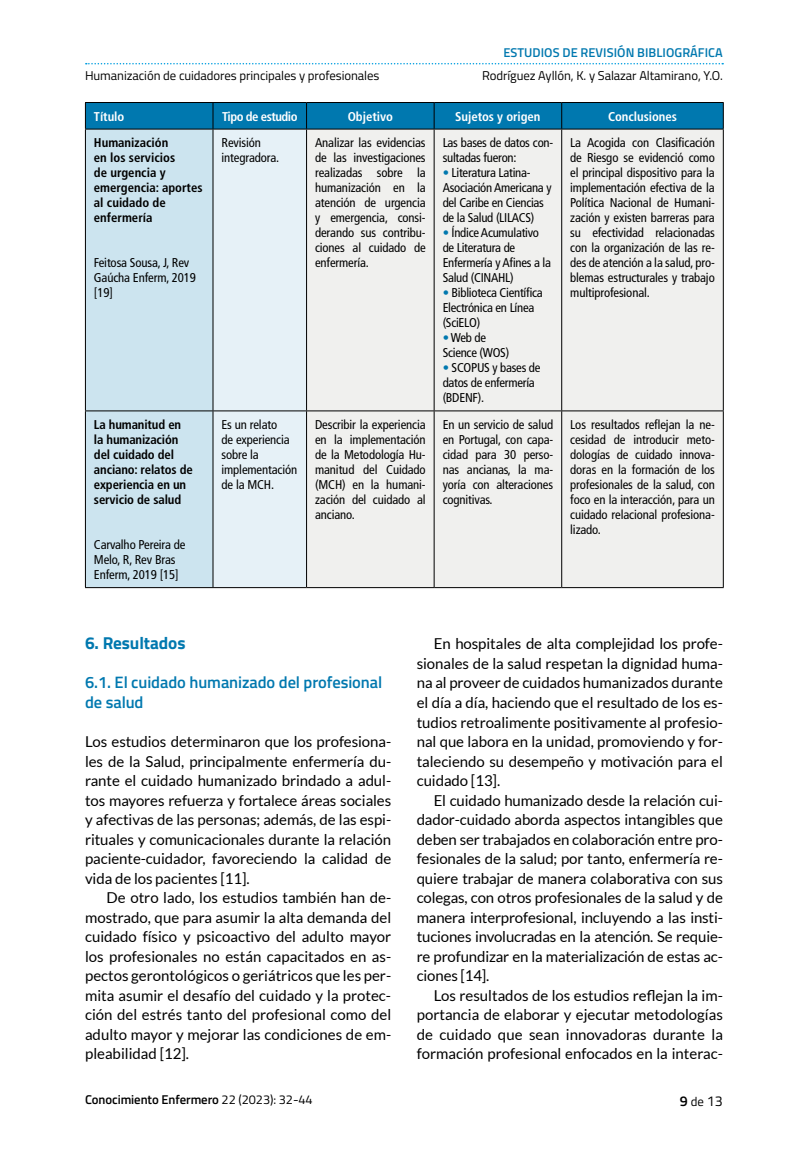
<style>
.page{position:relative;width:808px;height:1149px;background:#fff}
.page>*{position:absolute;margin:0;border:0;box-sizing:border-box;transform-origin:0 0}
.t1{font:700 17.25px "Titillium Web";letter-spacing:-.005em;color:#0078af}
.t2{font:600 16.5px/19.5px "Titillium Web";letter-spacing:-.005em;color:#0078af}
.t3{font:15px/19.5px "Lato";letter-spacing:-.005em;color:#000;text-align:justify}
.t4{font:condensed 12.75px/15px "Frutiger LT Std";letter-spacing:-.01em;color:#000}
.t5{font:700 condensed 12.75px/15px "Frutiger LT Std";letter-spacing:-.01em;color:#000}
.t6{font:12.75px "Titillium Web";letter-spacing:-.005em;color:#000}
.t7{font:700 condensed 12.75px "Frutiger LT Std";letter-spacing:-.005em;color:#fff}
.t8{font:600 12.75px "Titillium Web";letter-spacing:-.005em;color:#000}
.t9{font:600 12.75px "Titillium Web";letter-spacing:.005em;color:#0078af}
.t10{font:700 condensed 12.75px "Frutiger LT Std";letter-spacing:-.04em;color:#fff}
.s1{color:#0078af}
.s2{font-weight:400}
.s3{font-weight:600;font-size:14.25px}
.s4{font-size:14.25px}
</style>
<div class="page">
<svg style="left:86px;top:63px;width:637px;height:1px"></svg>
<div style="left:86px;top:130px;width:127px;height:457px;background:#cce4ef"></div>
<div style="left:214px;top:130px;width:92px;height:457px;background:#e6f1f7"></div>
<div style="left:307px;top:130px;width:416px;height:457px;background:#f0f0ee"></div>
<svg style="left:85px;top:102px;width:639px;height:27px;background:#0070a4"></svg>
<hr style="left:85px;top:129px;width:128px;height:1px;background:#000">
<hr style="left:213px;top:129px;width:94px;height:1px;background:#000">
<hr style="left:307px;top:129px;width:127px;height:1px;background:#000">
<hr style="left:434px;top:129px;width:128px;height:1px;background:#000">
<hr style="left:562px;top:129px;width:162px;height:1px;background:#000">
<hr style="left:85px;top:129px;width:1px;height:281px;background:#000">
<hr style="left:213px;top:129px;width:1px;height:281px;background:#000">
<hr style="left:306px;top:129px;width:1px;height:281px;background:#000">
<hr style="left:434px;top:129px;width:1px;height:281px;background:#000">
<hr style="left:561px;top:129px;width:1px;height:281px;background:#000">
<hr style="left:723px;top:129px;width:1px;height:281px;background:#000">
<hr style="left:85px;top:410px;width:128px;height:1px;background:#000">
<hr style="left:85px;top:411px;width:1px;height:176px;background:#000">
<hr style="left:213px;top:410px;width:94px;height:1px;background:#000">
<hr style="left:213px;top:411px;width:1px;height:176px;background:#000">
<hr style="left:307px;top:410px;width:127px;height:1px;background:#000">
<hr style="left:306px;top:411px;width:1px;height:176px;background:#000">
<hr style="left:434px;top:410px;width:128px;height:1px;background:#000">
<hr style="left:434px;top:411px;width:1px;height:176px;background:#000">
<hr style="left:562px;top:410px;width:162px;height:1px;background:#000">
<hr style="left:561px;top:411px;width:1px;height:176px;background:#000">
<hr style="left:723px;top:411px;width:1px;height:176px;background:#000">
<hr style="left:85px;top:587px;width:128px;height:1px;background:#000">
<hr style="left:213px;top:587px;width:94px;height:1px;background:#000">
<hr style="left:307px;top:587px;width:127px;height:1px;background:#000">
<hr style="left:434px;top:587px;width:128px;height:1px;background:#000">
<hr style="left:562px;top:587px;width:162px;height:1px;background:#000">
<p class="t9" style="left:503px;top:43px;width:221px">ESTUDIOS DE REVISIÓN BIBLIOGRÁFICA</p>
<p class="t6" style="left:85px;top:66px;width:296px">Humanización de cuidadores principales y profesionales</p>
<p class="t6" style="left:482px;top:66px;width:242px">Rodríguez Ayllón, K. y Salazar Altamirano, Y.O.</p>
<p class="t7" style="left:94px;top:109px;width:32px">Título</p>
<p class="t10" style="left:222px;top:109px;width:77px">Tipo de estudio</p>
<p class="t7" style="left:348px;top:109px;width:47px">Objetivo</p>
<p class="t7" style="left:455px;top:109px;width:87px">Sujetos y origen</p>
<p class="t7" style="left:608px;top:109px;width:70px">Conclusiones</p>
<p class="t5" style="left:94px;top:135px;width:110px">Humanización<br>en los servicios<br>de urgencia y emergencia: aportes al cuidado de enfermería</p>
<p class="t4" style="left:94px;top:255px;width:103px">Feitosa Sousa, J, Rev<br>Gaúcha Enferm, 2019 [19]</p>
<p class="t4" style="left:570px;top:135px;width:146px;text-align:justify">La Acogida con Clasificación de Riesgo se evidenció como el principal dispositivo para la implementación efectiva de la Política Nacional de Humani&shy;zación y existen barreras para su efectividad relacionadas con la organización de las re&shy;des de atención a la salud, pro&shy;blemas estructurales y trabajo multiprofesional.</p>
<p class="t4" style="left:221px;top:135px;width:59px">Revisión integradora.</p>
<p class="t4" style="left:315px;top:135px;width:112px;text-align:justify">Analizar las evidencias de las investigaciones realizadas sobre la humanización en la atención de urgencia y emergencia, consi&shy;derando sus contribu&shy;ciones al cuidado de enfermería.</p>
<p class="t4" style="left:443px;top:135px;width:112px">Las bases de datos con&shy;sultadas fueron:</p>
<p class="t4" style="left:443px;top:165px;width:110px"><span class="s1">•</span> Literatura Latina-<br>Asociación Americana y del Caribe en Ciencias de la Salud (LILACS)</p>
<p class="t4" style="left:443px;top:225px;width:110px"><span class="s1">•</span> Índice Acumulativo de Literatura de<br>Enfermería y Afines a la<br>Salud (CINAHL)</p>
<p class="t4" style="left:443px;top:285px;width:102px"><span class="s1">•</span> Biblioteca Científica<br>Electrónica en Línea (SciELO)</p>
<p class="t4" style="left:443px;top:330px;width:68px"><span class="s1">•</span> Web de<br>Science (WOS)</p>
<p class="t4" style="left:443px;top:360px;width:99px"><span class="s1">•</span> SCOPUS y bases de datos de enfermería (BDENF).</p>
<p class="t5" style="left:94px;top:416px;width:100px">La humanitud en la humanización del cuidado del anciano: relatos de experiencia en un servicio de salud</p>
<p class="t4" style="left:94px;top:536px;width:93px">Carvalho Pereira de<br>Melo, R, Rev Bras<br>Enferm, 2019 [15]</p>
<p class="t4" style="left:222px;top:416px;width:77px">Es un relato<br>de experiencia sobre la implementación de la MCH.</p>
<p class="t4" style="left:315px;top:416px;width:112px;text-align:justify">Describir la experiencia en la implementación de la Metodología Hu&shy;manitud del Cuidado (MCH) en la humani&shy;zación del cuidado al anciano.</p>
<p class="t4" style="left:443px;top:416px;width:112px;text-align:justify">En un servicio de salud en Portugal, con capa&shy;cidad para 30 perso&shy;nas ancianas, la ma&shy;yoría con alteraciones cognitivas.</p>
<p class="t4" style="left:570px;top:416px;width:146px;text-align:justify">Los resultados reflejan la ne&shy;cesidad de introducir meto&shy;dologías de cuidado innova&shy;doras en la formación de los profesionales de la salud, con foco en la interacción, para un cuidado relacional profesiona&shy;lizado.</p>
<p class="t1" style="left:85px;top:630px;width:102px">6. Resultados</p>
<p class="t2" style="left:85px;top:672px;width:299px">6.1. El cuidado humanizado del profesional de salud</p>
<p class="t3" style="left:85px;top:731px;width:308px">Los estudios determinaron que los profesiona&shy;les de la Salud, principalmente enfermería du&shy;rante el cuidado humanizado brindado a adul&shy;tos mayores refuerza y fortalece áreas sociales y afectivas de las personas; además, de las espi&shy;rituales y comunicacionales durante la relación paciente-cuidador, favoreciendo la calidad de vida de los pacientes [11].</p>
<p class="t3" style="left:85px;top:887px;width:308px;text-indent:22px">De otro lado, los estudios también han de&shy;mostrado, que para asumir la alta demanda del cuidado físico y psicoactivo del adulto mayor los profesionales no están capacitados en as&shy;pectos gerontológicos o geriátricos que les per&shy;mita asumir el desafío del cuidado y la protec&shy;ción del estrés tanto del profesional como del adulto mayor y mejorar las condiciones de em&shy;pleabilidad [12].</p>
<p class="t3" style="left:417px;top:634px;width:308px;text-indent:17px">En hospitales de alta complejidad los profe&shy;sionales de la salud respetan la dignidad huma&shy;na al proveer de cuidados humanizados durante el día a día, haciendo que el resultado de los es&shy;tudios retroalimente positivamente al profesio&shy;nal que labora en la unidad, promoviendo y for&shy;taleciendo su desempeño y motivación para el cuidado [13].</p>
<p class="t3" style="left:417px;top:790px;width:308px;text-indent:17px">El cuidado humanizado desde la relación cui&shy;dador-cuidado aborda aspectos intangibles que deben ser trabajados en colaboración entre pro&shy;fesionales de la salud; por tanto, enfermería re&shy;quiere trabajar de manera colaborativa con sus colegas, con otros profesionales de la salud y de manera interprofesional, incluyendo a las insti&shy;tuciones involucradas en la atención. Se requie&shy;re profundizar en la materialización de estas ac&shy;ciones [14].</p>
<p class="t3" style="left:417px;top:985px;width:308px;text-indent:17px">Los resultados de los estudios reflejan la im&shy;portancia de elaborar y ejecutar metodologías de cuidado que sean innovadoras durante la formación profesional enfocados en la interac-</p>
<p class="t8" style="left:85px;top:1089px;width:229px">Conocimiento Enfermero <span class="s2">22 (2023): 32-44</span></p>
<p class="t6" style="left:680px;top:1091px;width:45px"><span class="s3">9</span> de <span class="s4">13</span></p>
</div>
